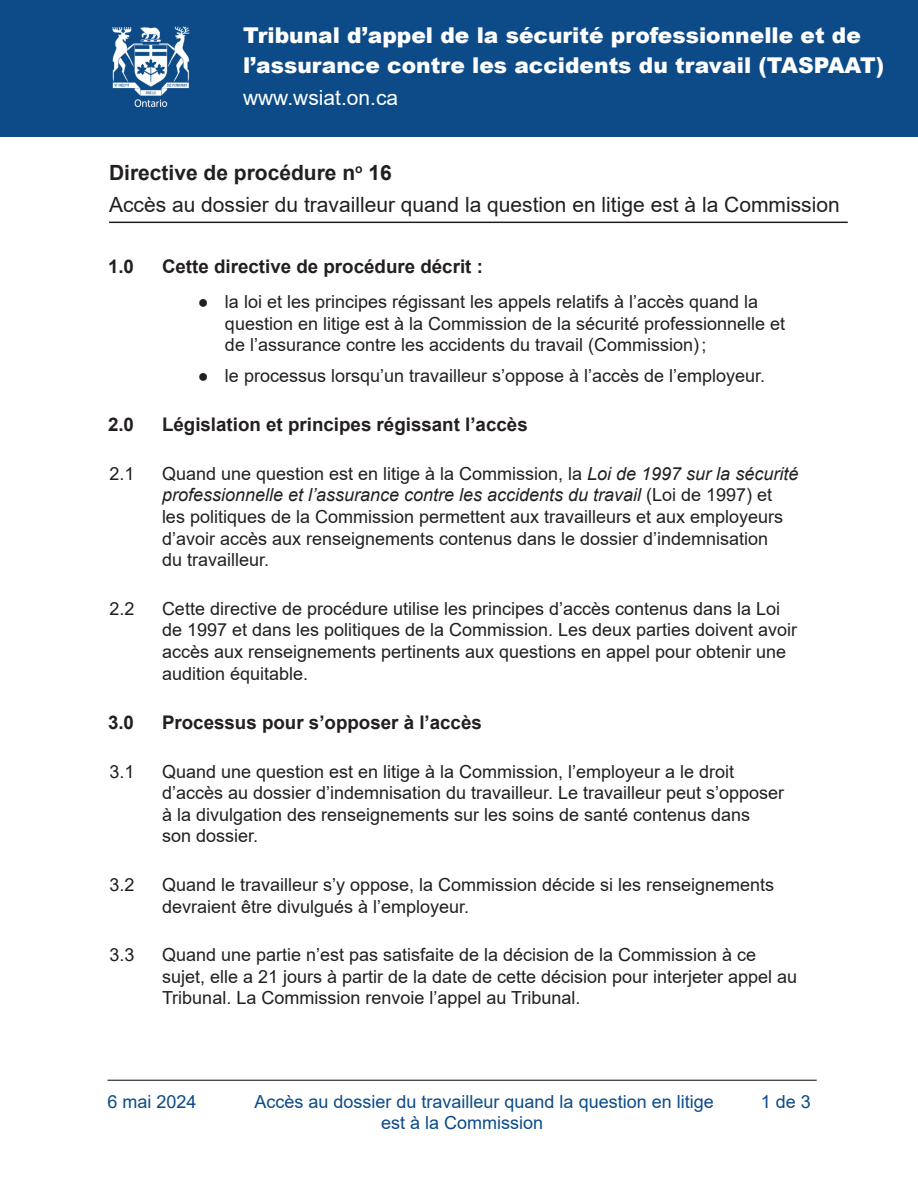
<style>
.page{position:relative;width:918px;height:1188px;background:#fff}
.page>*{position:absolute;margin:0;border:0;box-sizing:border-box;transform-origin:0 0}
.t1{font:900 21.75px/30px "Arial";color:#fff}
.t2{font:21px/32px "Arial";color:#231f20}
.t3{font:21px "Arial";color:#fff}
.t4{font:700 18.75px "Arial";color:#231f20}
.bullets{font:18px/21.6px "Arial";color:#231f20}
.t5{font:18px "Arial";color:#0c4b88}
.s1{font-weight:700}
.s2{font-style:italic}
</style>
<div class="page">
<hr style="left:108px;top:1080px;width:709px;height:1px;background:#231f20">
<hr style="left:109px;top:222px;width:739px;height:1px;background:#231f20">
<div style="left:0;top:0;width:918px;height:136px;background:#0c4b88"></div>
<img style="left:112px;top:26px;width:78px;height:82px">
<h1 class="t1" style="left:243px;top:19px;width:643px">Tribunal d’appel de la sécurité professionnelle et de l’assurance contre les accidents du travail (TASPAAT)</h1>
<p class="t3" style="left:243px;top:83px;width:157px">www.wsiat.on.ca</p>
<h2 class="t2" style="left:109px;top:156px;width:732px"><span class="s1">Directive de procédure n</span><sup>o</sup> <span class="s1">16<br></span>Accès au dossier du travailleur quand la question en litige est à la Commission</h2>
<p class="t4" style="left:108px;top:253px;width:28px">1.0</p>
<p class="t4" style="left:162px;top:253px;width:322px">Cette directive de procédure décrit :</p>
<p class="bullets" style="left:225px;top:291px;width:562px;text-indent:-27px">● la loi et les principes régissant les appels relatifs à l’accès quand la question en litige est à la Commission de la sécurité professionnelle et de l’assurance contre les accidents du travail (Commission);</p>
<p class="bullets" style="left:198px;top:364px;width:569px">● le processus lorsqu’un travailleur s’oppose à l’accès de l’employeur.</p>
<p class="t4" style="left:108px;top:411px;width:28px">2.0</p>
<p class="t4" style="left:162px;top:411px;width:367px">Législation et principes régissant l’accès</p>
<p class="bullets" style="left:110px;top:463px;width:27px">2.1</p>
<p class="bullets" style="left:162px;top:463px;width:638px">Quand une question est en litige à la Commission, la <span class="s2">Loi de 1997 sur la sécurité professionnelle et l’assurance contre les accidents du travail</span> (Loi de 1997) et les politiques de la Commission permettent aux travailleurs et aux employeurs d’avoir accès aux renseignements contenus dans le dossier d’indemnisation<br>du travailleur.</p>
<p class="bullets" style="left:110px;top:598px;width:27px">2.2</p>
<p class="bullets" style="left:162px;top:598px;width:637px">Cette directive de procédure utilise les principes d’accès contenus dans la Loi de 1997 et dans les politiques de la Commission. Les deux parties doivent avoir accès aux renseignements pertinents aux questions en appel pour obtenir une audition équitable.</p>
<p class="t4" style="left:108px;top:709px;width:28px">3.0</p>
<p class="t4" style="left:162px;top:709px;width:321px">Processus pour s’opposer à l’accès</p>
<p class="bullets" style="left:110px;top:760px;width:27px">3.1</p>
<p class="bullets" style="left:162px;top:760px;width:624px">Quand une question est en litige à la Commission, l’employeur a le droit d’accès au dossier d’indemnisation du travailleur. Le travailleur peut s’opposer à la divulgation des renseignements sur les soins de santé contenus dans<br>son dossier.</p>
<p class="bullets" style="left:110px;top:874px;width:27px">3.2</p>
<p class="bullets" style="left:162px;top:874px;width:614px">Quand le travailleur s’y oppose, la Commission décide si les renseignements devraient être divulgués à l’employeur.</p>
<p class="bullets" style="left:110px;top:944px;width:27px">3.3</p>
<p class="bullets" style="left:162px;top:944px;width:637px">Quand une partie n’est pas satisfaite de la décision de la Commission à ce sujet, elle a 21 jours à partir de la date de cette décision pour interjeter appel au<br>Tribunal. La Commission renvoie l’appel au Tribunal.</p>
<p class="t5" style="left:108px;top:1089px;width:91px">6 mai 2024</p>
<p class="t5" style="left:255px;top:1089px;width:461px">Accès au dossier du travailleur quand la question en litige</p>
<p class="t5" style="left:761px;top:1089px;width:52px">1 de 3</p>
<p class="t5" style="left:381px;top:1111px;width:164px">est à la Commission</p>
</div>
